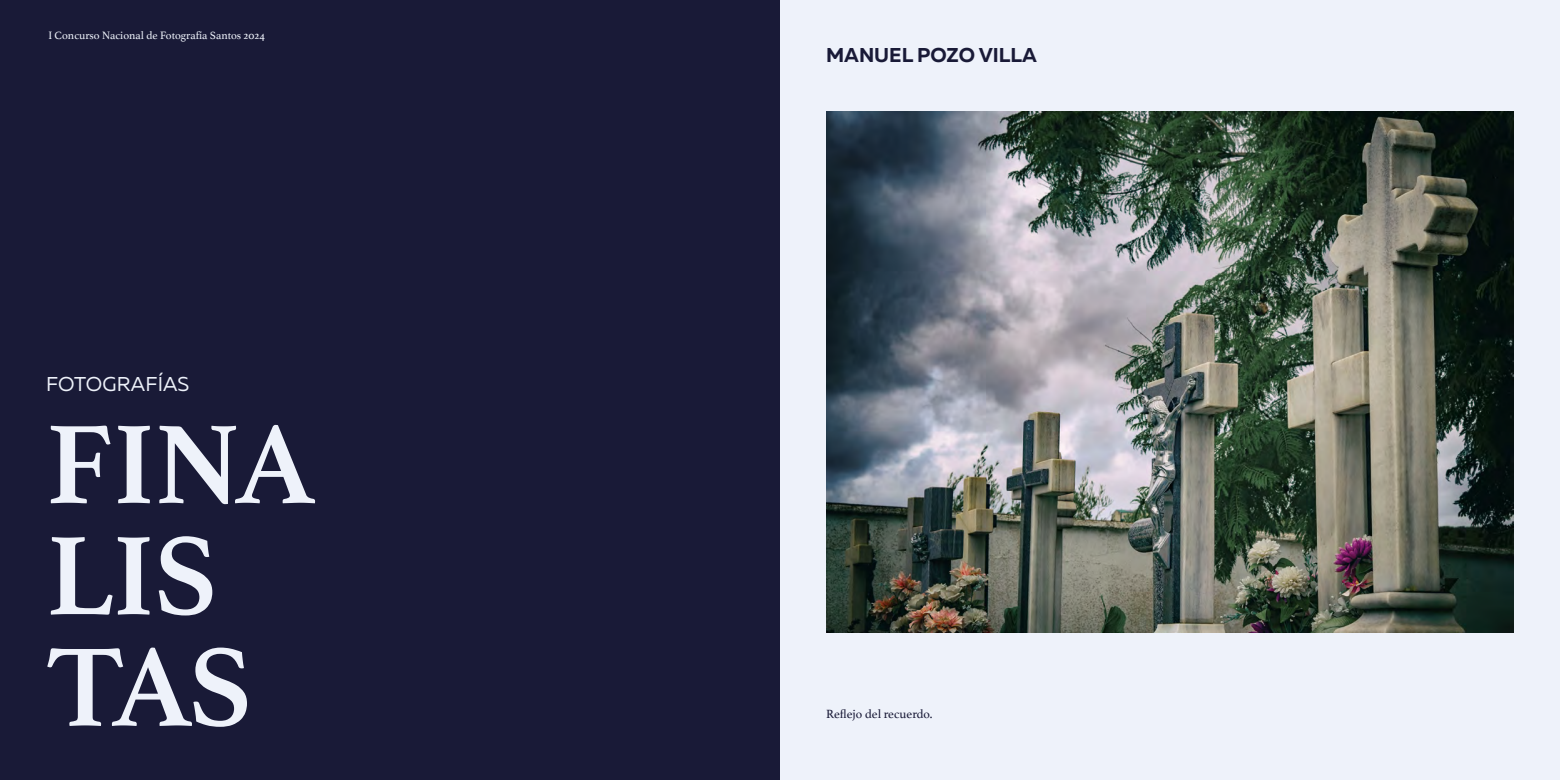
<style>
.page{position:relative;width:1560px;height:780px;background:#fff}
.page>*{position:absolute;margin:0;border:0;box-sizing:border-box;transform-origin:0 0}
.t1{font:700 117.5px/111.2px "Athelas";color:#eef2fa}
.t2{font:700 20px "Muller";color:#191a37}
.t3{font:20px "Muller";letter-spacing:.01em;color:#eef2fa}
.t4{font:12.5px "Athelas";color:#191a37}
.t5{font:11.25px "Athelas";color:#eef2fa}
</style>
<div class="page">
<div style="left:0;top:0;width:780px;height:780px;background:#191a37"></div>
<div style="left:780px;top:0;width:779px;height:780px;background:#eef2fa"></div>
<img style="left:826px;top:112px;width:687px;height:520px">
<p class="t5" style="left:48px;top:26px;width:218px">I Concurso Nacional de Fotografía Santos 2024</p>
<h2 class="t3" style="left:46px;top:372px;width:144px">FOTOGRAFÍAS</h2>
<h1 class="t1" style="left:46px;top:405px;width:271px">FINA<br>LIS<br>TAS</h1>
<h2 class="t2" style="left:826px;top:42px;width:212px">MANUEL POZO VILLA</h2>
<p class="t4" style="left:826px;top:704px;width:108px">Reflejo del recuerdo.</p>
</div>
